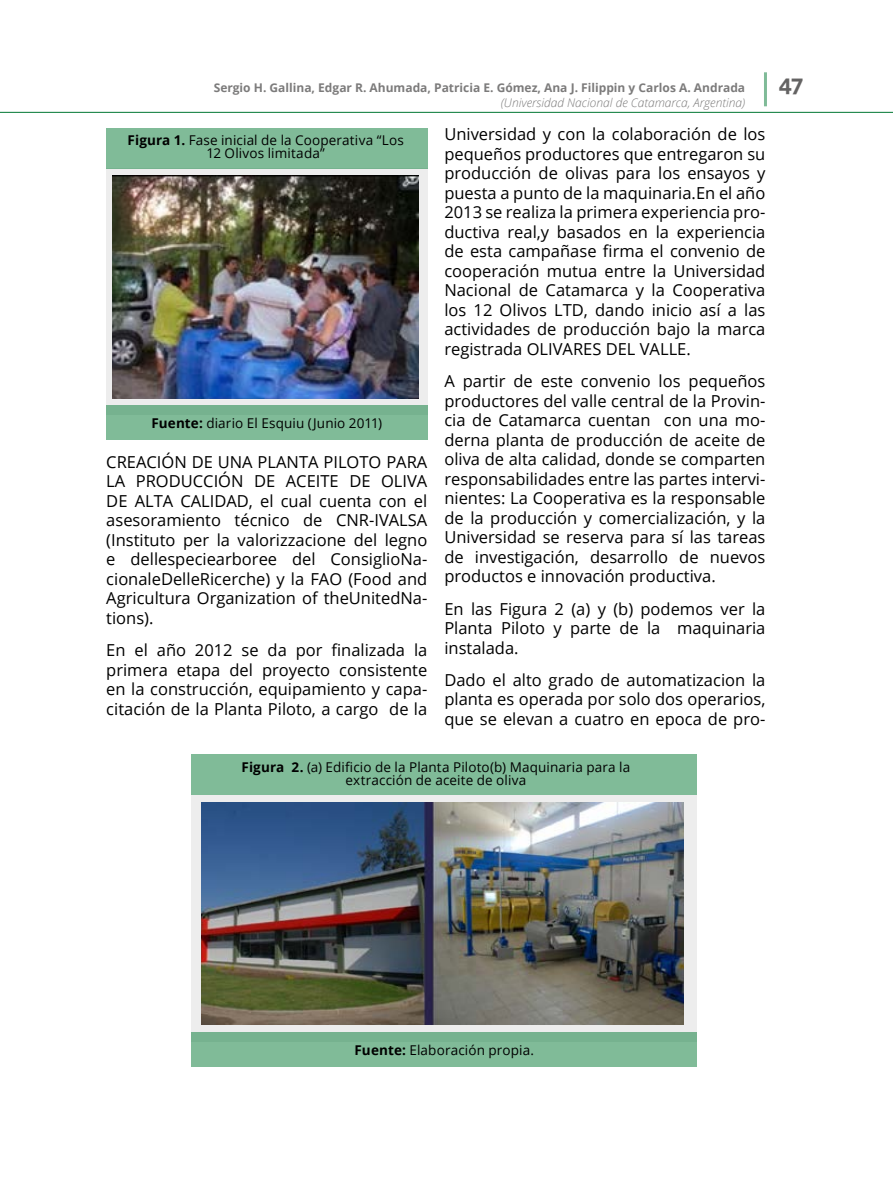
<style>
.page{position:relative;width:893px;height:1191px;background:#fff}
.page>*{position:absolute;margin:0;border:0;box-sizing:border-box;transform-origin:0 0}
.t1{font:900 21px "Old Sans";color:#646363}
.t2{font:16.5px/19.5px "Open Sans";color:#000;text-align:justify}
.t3{font:13.5px/13.5px "Open Sans";letter-spacing:.01em;color:#000;text-align:center}
.t4{font:700 12px "Open Sans";color:#7c7b7b}
.t5{font:italic 300 12px "Open Sans";color:#7c7b7b}
.s1{font-weight:700}
</style>
<div class="page">
<hr style="left:0;top:112px;width:893px;height:1px;background:#007732">
<hr style="left:764px;top:72px;width:3px;height:34px;background:#007732">
<div style="left:106px;top:168px;width:321px;height:246px;background:#ededed"></div>
<img style="left:112px;top:175px;width:307px;height:223px">
<div style="left:106px;top:128px;width:321px;height:40px;background:#80bb98"></div>
<div style="left:106px;top:405px;width:321px;height:34px;background:#80bb98"></div>
<div style="left:192px;top:795px;width:505px;height:246px;background:#ededed"></div>
<img style="left:201px;top:802px;width:483px;height:223px">
<div style="left:192px;top:754px;width:505px;height:41px;background:#80bb98"></div>
<div style="left:192px;top:1032px;width:505px;height:34px;background:#80bb98"></div>
<p class="t4" style="left:214px;top:79px;width:533px">Sergio H. Gallina, Edgar R. Ahumada, Patricia E. Gómez, Ana J. Filippin y Carlos A. Andrada</p>
<p class="t1" style="left:779px;top:73px;width:26px">47</p>
<p class="t5" style="left:501px;top:94px;width:246px">(Universidad Nacional de Catamarca, Argentina)</p>
<p class="t3" style="left:128px;top:133px;width:278px"><span class="s1">Figura 1.</span> Fase inicial de la Cooperativa “Los<br>12 Olivos limitada”</p>
<p class="t3" style="left:152px;top:416px;width:232px"><span class="s1">Fuente:</span> diario El Esquiu (Junio 2011)</p>
<p class="t2" style="left:106px;top:451px;width:323px">CREACIÓN DE UNA PLANTA PILOTO PARA LA PRODUCCIÓN DE ACEITE DE OLIVA DE ALTA CALIDAD, el cual cuenta con el asesoramiento técnico de CNR-IVALSA (Instituto per la valorizzacione del legno e dellespeciearboree del ConsiglioNa&shy;cionaleDelleRicerche) y la FAO (Food and Agricultura Organization of theUnitedNa&shy;tions).</p>
<p class="t2" style="left:106px;top:640px;width:323px">En el año 2012 se da por finalizada la primera etapa del proyecto consistente en la construcción, equipamiento y capa&shy;citación de la Planta Piloto, a cargo de la</p>
<p class="t2" style="left:444px;top:124px;width:323px">Universidad y con la colaboración de los pequeños productores que entregaron su producción de olivas para los ensayos y puesta a punto de la maquinaria.En el año 2013 se realiza la primera experiencia pro&shy;ductiva real,y basados en la experiencia de esta campañase firma el convenio de cooperación mutua entre la Universidad Nacional de Catamarca y la Cooperativa los 12 Olivos LTD, dando inicio así a las actividades de producción bajo la marca registrada OLIVARES DEL VALLE.</p>
<p class="t2" style="left:444px;top:371px;width:323px">A partir de este convenio los pequeños productores del valle central de la Provin&shy;cia de Catamarca cuentan con una mo&shy;derna planta de producción de aceite de oliva de alta calidad, donde se comparten responsabilidades entre las partes intervi&shy;nientes: La Cooperativa es la responsable de la producción y comercialización, y la Universidad se reserva para sí las tareas de investigación, desarrollo de nuevos productos e innovación productiva.</p>
<p class="t2" style="left:444px;top:598px;width:323px">En las Figura 2 (a) y (b) podemos ver la Planta Piloto y parte de la maquinaria instalada.</p>
<p class="t2" style="left:444px;top:669px;width:323px">Dado el alto grado de automatizacion la planta es operada por solo dos operarios, que se elevan a cuatro en epoca de pro-</p>
<p class="t3" style="left:242px;top:759px;width:390px"><span class="s1">Figura 2.</span> (a) Edificio de la Planta Piloto(b) Maquinaria para la extracción de aceite de oliva</p>
<p class="t3" style="left:355px;top:1042px;width:181px"><span class="s1">Fuente:</span> Elaboración propia.</p>
</div>
